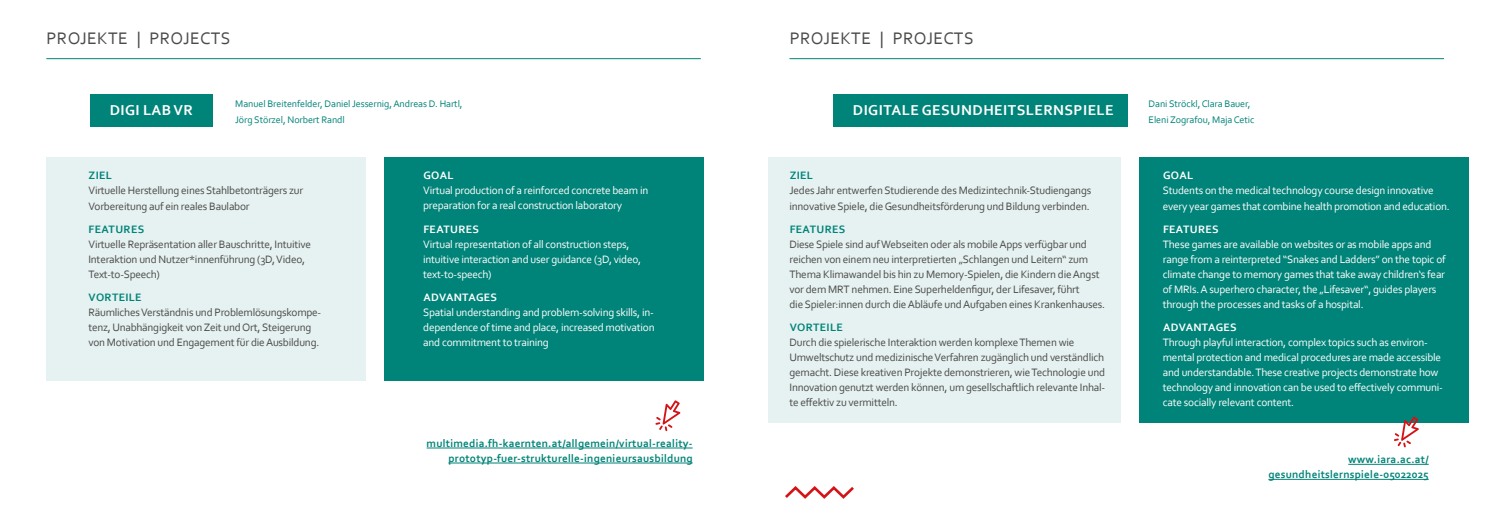
<style>
.page{position:relative;width:1489px;height:525px;background:#fff}
.page>*{position:absolute;margin:0;border:0;box-sizing:border-box;transform-origin:0 0}
.t1{font:17.5px "Corbel";letter-spacing:.02em;color:#4a4a49}
.t2{font:700 15px "Corbel";letter-spacing:.03em;color:#fff}
.t3{font:11.25px/15px "Corbel";letter-spacing:-.02em;color:#4a4a49}
.t4{font:11.25px/15px "Corbel";letter-spacing:-.02em;color:#fff}
.t5{font:700 11.25px/15px "Corbel";letter-spacing:.02em;color:#008378;text-align:right}
.t6{font:700 11.25px "Corbel";letter-spacing:.03em;color:#fff}
.t7{font:10px/16.2px "Corbel";letter-spacing:-.01em;color:#008378}
</style>
<div class="page">
<div style="left:46px;top:157px;width:319px;height:223px;background:#e6f2f1"></div>
<div style="left:385px;top:157px;width:319px;height:223px;background:#008378"></div>
<hr style="left:426px;top:447px;width:266px;height:1px;background:#008378">
<hr style="left:448px;top:462px;width:244px;height:1px;background:#008378">
<hr style="left:46px;top:58px;width:654px;height:1px;background:#008378">
<div style="left:90px;top:95px;width:123px;height:32px;background:#008378"></div>
<svg style="left:655px;top:400px;width:25px;height:31px"></svg>
<div style="left:767px;top:157px;width:353px;height:265px;background:#e6f2f1"></div>
<div style="left:1139px;top:157px;width:329px;height:265px;background:#008378"></div>
<hr style="left:1348px;top:463px;width:80px;height:1px;background:#008378">
<hr style="left:1268px;top:478px;width:160px;height:1px;background:#008378">
<hr style="left:789px;top:58px;width:654px;height:1px;background:#008378">
<div style="left:833px;top:95px;width:294px;height:32px;background:#008378"></div>
<svg style="left:1393px;top:416px;width:25px;height:31px"></svg>
<svg style="left:785px;top:486px;width:69px;height:13px"></svg>
<h1 class="t1" style="left:47px;top:27px;width:185px">PROJEKTE | PROJECTS</h1>
<h1 class="t1" style="left:789px;top:27px;width:185px">PROJEKTE | PROJECTS</h1>
<h2 class="t2" style="left:110px;top:101px;width:85px">DIGI LAB VR</h2>
<p class="t7" style="left:235px;top:95px;width:229px">Manuel Breitenfelder, Daniel Jessernig, Andreas D. Hartl,<br>Jörg Störzel, Norbert Randl</p>
<h2 class="t2" style="left:852px;top:101px;width:262px">DIGITALE GESUNDHEITSLERNSPIELE</h2>
<p class="t7" style="left:1148px;top:95px;width:107px">Dani Ströckl,Clara Bauer,<br>Eleni Zografou, MajaCetic</p>
<p class="t5" style="left:89px;top:168px;width:25px">ZIEL</p>
<p class="t3" style="left:88px;top:183px;width:216px">Virtuelle Herstellung eines Stahlbetonträgers zur<br>Vorbereitung auf ein reales Baulabor</p>
<p class="t5" style="left:89px;top:221px;width:57px">FEATURES</p>
<p class="t3" style="left:88px;top:236px;width:224px">Virtuelle Repräsentation aller Bauschritte, Intuitive<br>Interaktion und Nutzer*innenführung (3D, Video,<br>Text-to-Speech)</p>
<p class="t5" style="left:89px;top:289px;width:55px">VORTEILE</p>
<p class="t3" style="left:88px;top:304px;width:234px">Räumliches Verständnis und Problemlösungskompe&shy;tenz, Unabhängigkeit von Zeit und Ort, Steigerung von Motivation und Engagement für dieAusbildung.</p>
<p class="t6" style="left:423px;top:169px;width:32px">GOAL</p>
<p class="t4" style="left:423px;top:183px;width:227px">Virtual production of a reinforced concrete beam in preparation for a real construction laboratory</p>
<p class="t6" style="left:423px;top:222px;width:57px">FEATURES</p>
<p class="t4" style="left:423px;top:236px;width:219px">Virtual representation of all construction steps, intuitive interaction and user guidance (3D, video, text-to-speech)</p>
<p class="t6" style="left:423px;top:290px;width:75px">ADVANTAGES</p>
<p class="t4" style="left:423px;top:304px;width:233px;text-align:justify">Spatial understanding and problem-solving skills, in&shy;dependence of time and place, increased motivation and commitment to training</p>
<p class="t5" style="left:789px;top:168px;width:25px">ZIEL</p>
<p class="t3" style="left:789px;top:183px;width:303px">Jedes Jahr entwerfen Studierende des Medizintechnik-Studiengangs innovative Spiele, die Gesundheitsförderung und Bildung verbinden.</p>
<p class="t5" style="left:789px;top:221px;width:57px">FEATURES</p>
<p class="t3" style="left:789px;top:236px;width:317px">Diese Spiele sind auf Webseiten oder als mobile Apps verfügbar und reichen von einem neu interpretierten „Schlangen und Leitern“ zum Thema Klimawandel bis hin zu Memory-Spielen, die Kindern die Angst vor dem MRT nehmen. Eine Superheldenfigur, der Lifesaver, führt dieSpieler:innen durch die Abläufe und Aufgaben eines Krankenhauses.</p>
<p class="t5" style="left:789px;top:319px;width:55px">VORTEILE</p>
<p class="t3" style="left:789px;top:334px;width:317px">Durch die spielerische Interaktion werden komplexe Themen wie Umweltschutz und medizinische Verfahren zugänglich und verständlich gemacht. Diese kreativen Projekte demonstrieren, wie Technologie und Innovation genutzt werden können, um gesellschaftlich relevante Inhal&shy;te effektiv zu vermitteln.</p>
<p class="t6" style="left:1162px;top:169px;width:32px">GOAL</p>
<p class="t4" style="left:1162px;top:183px;width:288px">Students on the medical technology course design innovative every year games that combine health promotion and education.</p>
<p class="t6" style="left:1162px;top:222px;width:57px">FEATURES</p>
<p class="t4" style="left:1162px;top:236px;width:284px">These games are available on websites or as mobile apps and range from a reinterpreted “Snakes and Ladders” on the topic of climate change to memory games that take away children‘s fear of MRIs. A superhero character, the „Lifesaver“, guides players through the processes and tasks of a hospital.</p>
<p class="t6" style="left:1162px;top:320px;width:75px">ADVANTAGES</p>
<p class="t4" style="left:1162px;top:334px;width:281px">Through playful interaction, complex topics such as environ&shy;mental protection and medical procedures are made accessible and understandable. These creative projects demonstrate how technology and innovation can be used to effectively communi&shy;cate socially relevant content.</p>
<p class="t5" style="left:426px;top:435px;width:267px">multimedia.fh-kaernten.at/allgemein/virtual-reality&shy;prototyp-fuer-strukturelle-ingenieursausbildung</p>
<p class="t5" style="left:1268px;top:451px;width:162px">www.iara.ac.at/ gesundheitslernspiele-05022025</p>
</div>
